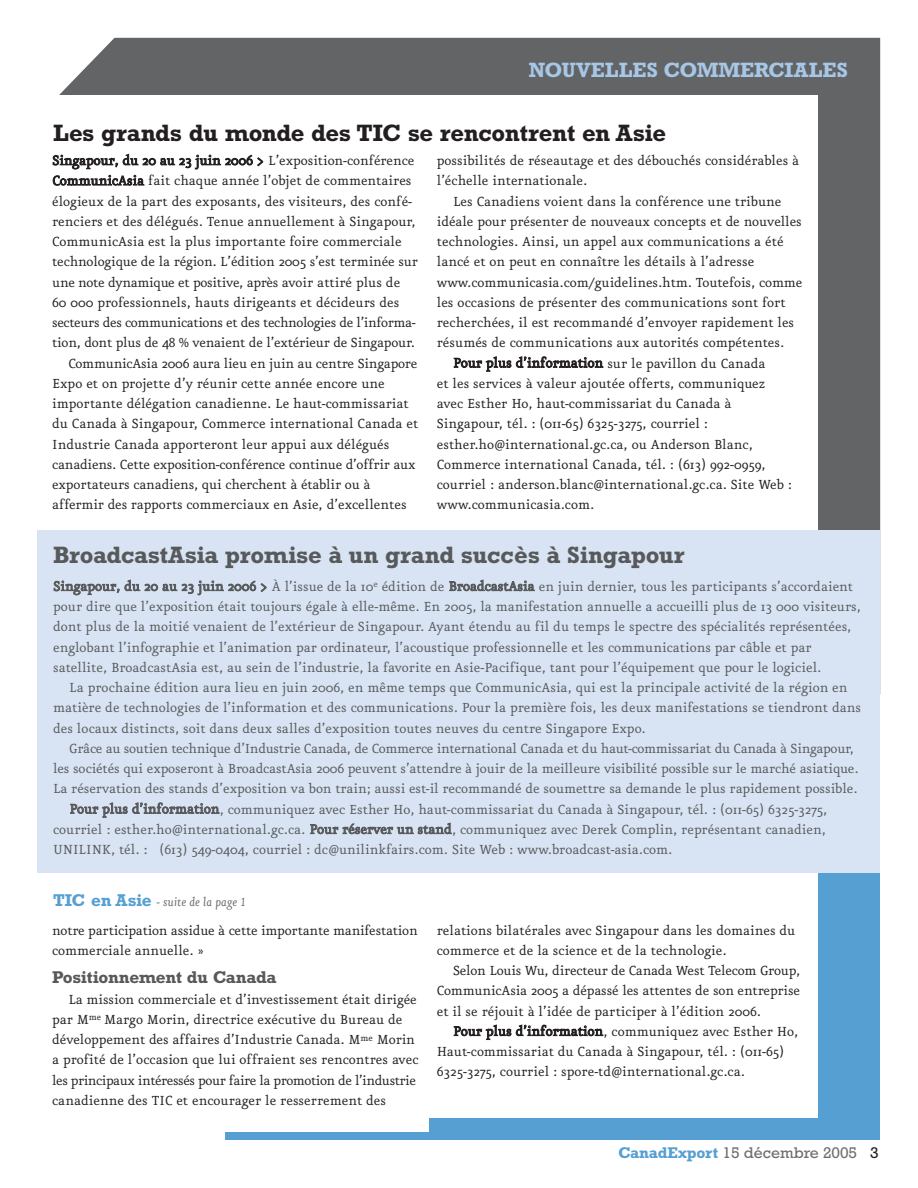
<style>
.page{position:relative;width:918px;height:1188px;background:#fff}
.page>*{position:absolute;margin:0;border:0;box-sizing:border-box;transform-origin:0 0}
.t1{font:700 24px "Rockwell";letter-spacing:-.01em;color:#58595b}
.t2{font:700 24px "Rockwell";letter-spacing:-.02em;color:#231f20}
.t3{font:700 21px "Rockwell";color:#a7c7e6}
.t4{font:700 17.25px "Rockwell";letter-spacing:-.015em;color:#58595b}
.t5{font:15.75px/20.2px "Eureka";color:#231f20}
.t6{font:15.75px/20.2px "Eureka";color:#58595b}
.t7{font:15.75px "Eureka";letter-spacing:-.02em;color:#58595b}
.t8{font:15.75px "Eureka";letter-spacing:-.025em;color:#231f20}
.t9{font:15.75px "Eureka";letter-spacing:-.02em;color:#231f20}
.t10{font:15.75px "Rockwell";color:#6c6e70}
.t11{font:italic 14.25px "Eureka";color:#6c6e70}
.s1{font-family:"Rockwell";font-weight:700;font-style:normal;font-size:17.25px;color:#559fd3}
.s2{font-weight:700;color:#559fd3}
.s3{color:#231f20}
</style>
<div class="page">
<div style="left:38px;top:623px;width:842px;height:516px;background:#559fd3"></div>
<div style="left:59px;top:38px;width:821px;height:492px;background:#636466"></div>
<div style="left:30px;top:95px;width:788px;height:1044px;background:#fff"></div>
<div style="left:430px;top:1118px;width:450px;height:21px;background:#559fd3"></div>
<div style="left:226px;top:1132px;width:654px;height:7px;background:#559fd3"></div>
<div style="left:38px;top:530px;width:842px;height:343px;background:#d8e4f3"></div>
<h2 class="t3" style="left:529px;top:63px;width:321px">NOUVELLES COMMERCIALES</h2>
<h1 class="t2" style="left:53px;top:125px;width:615px">Les grands du monde des TIC se rencontrent en Asie</h1>
<p class="t5" style="left:52px;top:152px;width:364px">Singapour, du 20 au 23 juin 2006 &gt; L’exposition-conférence</p>
<p class="t5" style="left:52px;top:172px;width:361px">CommunicAsia fait chaque année l’objet de commentaires</p>
<p class="t5" style="left:52px;top:192px;width:362px">élogieux de la part des exposants, des visiteurs, des confé-</p>
<p class="t5" style="left:52px;top:213px;width:365px">renciers et des délégués. Tenue annuellement à Singapour,</p>
<p class="t5" style="left:52px;top:233px;width:351px">CommunicAsia est la plus importante foire commerciale</p>
<p class="t5" style="left:52px;top:253px;width:367px">technologique de la région. L’édition 2005 s’est terminée sur</p>
<p class="t9" style="left:52px;top:276px;width:350px">une note dynamique et positive, après avoir attiré plus de</p>
<p class="t5" style="left:52px;top:294px;width:349px">60 000 professionnels, hauts dirigeants et décideurs des</p>
<p class="t8" style="left:52px;top:317px;width:365px">secteurs des communications et des technologies de l’informa-</p>
<p class="t5" style="left:52px;top:334px;width:364px">tion, dont plus de 48 % venaient de l’extérieur de Singapour.</p>
<p class="t5" style="left:68px;top:354px;width:351px">CommunicAsia 2006 aura lieu en juin au centre Singapore</p>
<p class="t5" style="left:52px;top:375px;width:334px">Expo et on projette d’y réunir cette année encore une</p>
<p class="t5" style="left:52px;top:395px;width:358px">importante délégation canadienne. Le haut-commissariat</p>
<p class="t5" style="left:52px;top:415px;width:368px">du Canada à Singapour, Commerce international Canada et</p>
<p class="t5" style="left:52px;top:435px;width:339px">Industrie Canada apporteront leur appui aux délégués</p>
<p class="t5" style="left:52px;top:456px;width:365px">canadiens. Cette exposition-conférence continue d’offrir aux</p>
<p class="t5" style="left:52px;top:476px;width:320px">exportateurs canadiens, qui cherchent à établir ou à</p>
<p class="t5" style="left:52px;top:496px;width:356px">affermir des rapports commerciaux en Asie, d’excellentes</p>
<p class="t5" style="left:437px;top:152px;width:364px">possibilités de réseautage et des débouchés considérables à l’échelle internationale.</p>
<p class="t5" style="left:453px;top:192px;width:330px">Les Canadiens voient dans la conférence une tribune</p>
<p class="t5" style="left:437px;top:213px;width:367px">idéale pour présenter de nouveaux concepts et de nouvelles</p>
<p class="t5" style="left:437px;top:233px;width:348px">technologies. Ainsi, un appel aux communications a été</p>
<p class="t5" style="left:437px;top:253px;width:319px">lancé et on peut en connaître les détails à l’adresse</p>
<p class="t5" style="left:437px;top:273px;width:367px">www.communicasia.com/guidelines.htm. Toutefois, comme</p>
<p class="t5" style="left:437px;top:294px;width:351px">les occasions de présenter des communications sont fort</p>
<p class="t5" style="left:437px;top:314px;width:359px">recherchées, il est recommandé d’envoyer rapidement les</p>
<p class="t5" style="left:437px;top:334px;width:349px">résumés de communications aux autorités compétentes.</p>
<p class="t5" style="left:453px;top:354px;width:314px">Pour plus d’information sur le pavillon du Canada</p>
<p class="t5" style="left:437px;top:375px;width:330px">et les services à valeur ajoutée offerts, communiquez</p>
<p class="t5" style="left:437px;top:395px;width:296px">avec Esther Ho, haut-commissariat du Canada à</p>
<p class="t5" style="left:437px;top:415px;width:273px">Singapour, tél. : (011-65) 6325-3275, courriel :</p>
<p class="t5" style="left:437px;top:435px;width:318px">esther.ho@international.gc.ca, ou Anderson Blanc,</p>
<p class="t5" style="left:437px;top:456px;width:330px">Commerce international Canada, tél. : (613) 992-0959,</p>
<p class="t5" style="left:437px;top:476px;width:357px">courriel : anderson.blanc@international.gc.ca. Site Web :</p>
<p class="t5" style="left:437px;top:496px;width:159px">www.communicasia.com.</p>
<h1 class="t1" style="left:53px;top:547px;width:633px">BroadcastAsia promise à un grand succès à Singapour</h1>
<p class="t6" style="left:53px;top:578px;width:809px">Singapour, du 20 au 23 juin 2006 &gt; À l’issue de la 10<sup>e</sup> édition de BroadcastAsia en juin dernier, tous les participants s’accordaient pour dire que l’exposition était toujours égale à elle-même. En 2005, la manifestation annuelle a accueilli plus de 13 000 visiteurs, dont plus de la moitié venaient de l’extérieur de Singapour. Ayant étendu au fil du temps le spectre des spécialités représentées, englobant l’infographie et l’animation par ordinateur, l’acoustique professionnelle et les communications par câble et par satellite, BroadcastAsia est, au sein de l’industrie, la favorite en Asie-Pacifique, tant pour l’équipement que pour le logiciel.</p>
<p class="t6" style="left:53px;top:679px;width:810px;text-indent:16px">La prochaine édition aura lieu en juin 2006, en même temps que CommunicAsia, qui est la principale activité de la région en matière de technologies de l’information et des communications. Pour la première fois, les deux manifestations se tiendront dans des locaux distincts, soit dans deux salles d’exposition toutes neuves du centre Singapore Expo.</p>
<p class="t7" style="left:69px;top:742px;width:786px">Grâce au soutien technique d’Industrie Canada, de Commerce international Canada et du haut-commissariat du Canada à Singapour,</p>
<p class="t6" style="left:53px;top:760px;width:807px">les sociétés qui exposeront à BroadcastAsia 2006 peuvent s’attendre à jouir de la meilleure visibilité possible sur le marché asiatique.</p>
<p class="t6" style="left:53px;top:780px;width:806px">La réservation des stands d’exposition va bon train; aussi est-il recommandé de soumettre sa demande le plus rapidement possible.</p>
<p class="t6" style="left:70px;top:800px;width:759px">Pour plus d’information, communiquez avec Esther Ho, haut-commissariat du Canada à Singapour, tél. : (011-65) 6325-3275,</p>
<p class="t6" style="left:53px;top:821px;width:774px">courriel : esther.ho@international.gc.ca. Pour réserver un stand, communiquez avec Derek Complin, représentant canadien,</p>
<p class="t6" style="left:53px;top:841px;width:621px">UNILINK, tél. : (613) 549-0404, courriel : dc@unilinkfairs.com. Site Web : www.broadcast-asia.com.</p>
<p class="t11" style="left:53px;top:897px;width:195px"><span class="s1">TIC en Asie</span> - suite de la page 1</p>
<p class="t5" style="left:52px;top:921px;width:367px">notre participation assidue à cette importante manifestation commerciale annuelle. »</p>
<p class="t4" style="left:52px;top:972px;width:226px">Positionnement du Canada</p>
<p class="t5" style="left:52px;top:990px;width:368px;text-indent:16px">La mission commerciale et d’investissement était dirigée par M<sup>me</sup> Margo Morin, directrice exécutive du Bureau de développement des affaires d’Industrie Canada. M<sup>me</sup> Morin a profité de l’occasion que lui offraient ses rencontres avec les principaux intéressés pour faire la promotion de l’industrie canadienne des TIC et encourager le resserrement des</p>
<p class="t5" style="left:437px;top:921px;width:360px">relations bilatérales avec Singapour dans les domaines du commerce et de la science et de la technologie.</p>
<p class="t5" style="left:437px;top:962px;width:365px;text-align:justify;text-indent:16px">Selon Louis Wu, directeur de Canada West Telecom Group, CommunicAsia 2005 a dépassé les attentes de son entreprise et il se réjouit à l’idée de participer à l’édition 2006.</p>
<p class="t5" style="left:437px;top:1023px;width:363px;text-indent:16px">Pour plus d’information, communiquez avec Esther Ho,<br>Haut-commissariat du Canada à Singapour, tél. : (011-65)<br>6325-3275, courriel : spore-td@international.gc.ca.</p>
<p class="t10" style="left:619px;top:1147px;width:262px"><span class="s2">CanadExport</span> 15 décembre 2005 <span class="s3">3</span></p>
</div>
